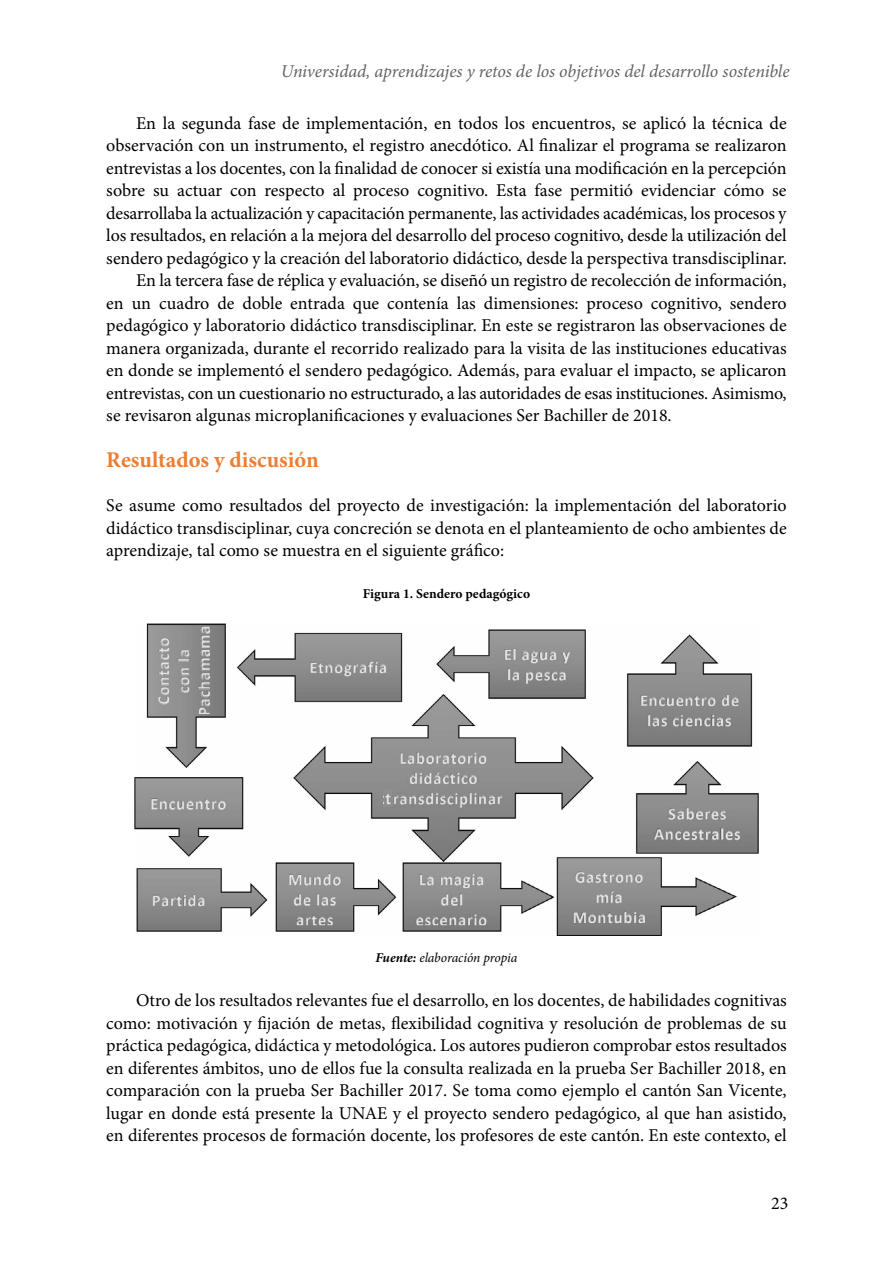
<style>
.page{position:relative;width:893px;height:1263px;background:#fff}
.page>*{position:absolute;margin:0;border:0;box-sizing:border-box;transform-origin:0 0}
.T2{font:700 22.5px "Minion Pro";color:#ed7d31}
.Texto-todo{font:18px/22.5px "Minion Pro";color:#000;text-align:justify}
.Texto-cuerpo{font:18px/22.5px "Minion Pro";color:#000;text-align:justify}
.t1{font:italic 18px "Minion Pro";letter-spacing:-.005em;color:#646363}
.Figura{font:700 13.5px "Minion Pro";letter-spacing:.005em;color:#000}
.Fuente{font:italic 13.5px "Minion Pro";letter-spacing:-.01em;color:#000}
.s1{font-weight:700}
</style>
<div class="page">
<img style="left:134px;top:624px;width:625px;height:312px">
<img style="left:197px;top:650px;width:19px;height:64px">
<img style="left:197px;top:626px;width:19px;height:24px">
<img style="left:384px;top:789px;width:8px;height:18px">
<p class="t1" style="left:281px;top:59px;width:510px">Universidad, aprendizajes y retos de los objetivos del desarrollo sostenible</p>
<p class="Texto-todo" style="left:106px;top:112px;width:682px;text-indent:30px">En la segunda fase de implementación, en todos los encuentros, se aplicó la técnica de observación con un instrumento, el registro anecdótico. Al finalizar el programa se realizaron entrevistas a los docentes, con la finalidad de conocer si existía una modificación en la percepción sobre su actuar con respecto al proceso cognitivo. Esta fase permitió evidenciar cómo se desarrollaba la actualización y capacitación permanente, las actividades académicas, los procesos y los resultados, en relación a la mejora del desarrollo del proceso cognitivo, desde la utilización del sendero pedagógico y la creación del laboratorio didáctico, desde la perspectiva transdisciplinar.</p>
<p class="Texto-todo" style="left:106px;top:269px;width:682px;text-indent:30px">En la tercera fase de réplica y evaluación, se diseñó un registro de recolección de información, en un cuadro de doble entrada que contenía las dimensiones: proceso cognitivo, sendero pedagógico y laboratorio didáctico transdisciplinar. En este se registraron las observaciones de manera organizada, durante el recorrido realizado para la visita de las instituciones educativas en donde se implementó el sendero pedagógico. Además, para evaluar el impacto, se aplicaron entrevistas, con un cuestionario no estructurado, a las autoridades de esas instituciones. Asimismo, se revisaron algunas microplanificaciones y evaluaciones Ser Bachiller de 2018.</p>
<p class="T2" style="left:106px;top:444px;width:214px">Resultados y discusión</p>
<p class="Texto-cuerpo" style="left:106px;top:494px;width:682px">Se asume como resultados del proyecto de investigación: la implementación del laboratorio didáctico transdisciplinar, cuya concreción se denota en el planteamiento de ocho ambientes de aprendizaje, tal como se muestra en el siguiente gráfico:</p>
<p class="Figura" style="left:363px;top:584px;width:169px">Figura 1. Sendero pedagógico</p>
<p class="Fuente" style="left:375px;top:949px;width:144px"><span class="s1">Fuente:</span> elaboración propia</p>
<p class="Texto-todo" style="left:106px;top:989px;width:682px;text-indent:30px">Otro de los resultados relevantes fue el desarrollo, en los docentes, de habilidades cognitivas como: motivación y fijación de metas, flexibilidad cognitiva y resolución de problemas de su práctica pedagógica, didáctica y metodológica. Los autores pudieron comprobar estos resultados en diferentes ámbitos, uno de ellos fue la consulta realizada en la prueba Ser Bachiller 2018, en comparación con la prueba Ser Bachiller 2017. Se toma como ejemplo el cantón San Vicente, lugar en donde está presente la UNAE y el proyecto sendero pedagógico, al que han asistido, en diferentes procesos de formación docente, los profesores de este cantón. En este contexto, el</p>
<p class="Texto-todo" style="left:771px;top:1192px;width:19px">23</p>
</div>
